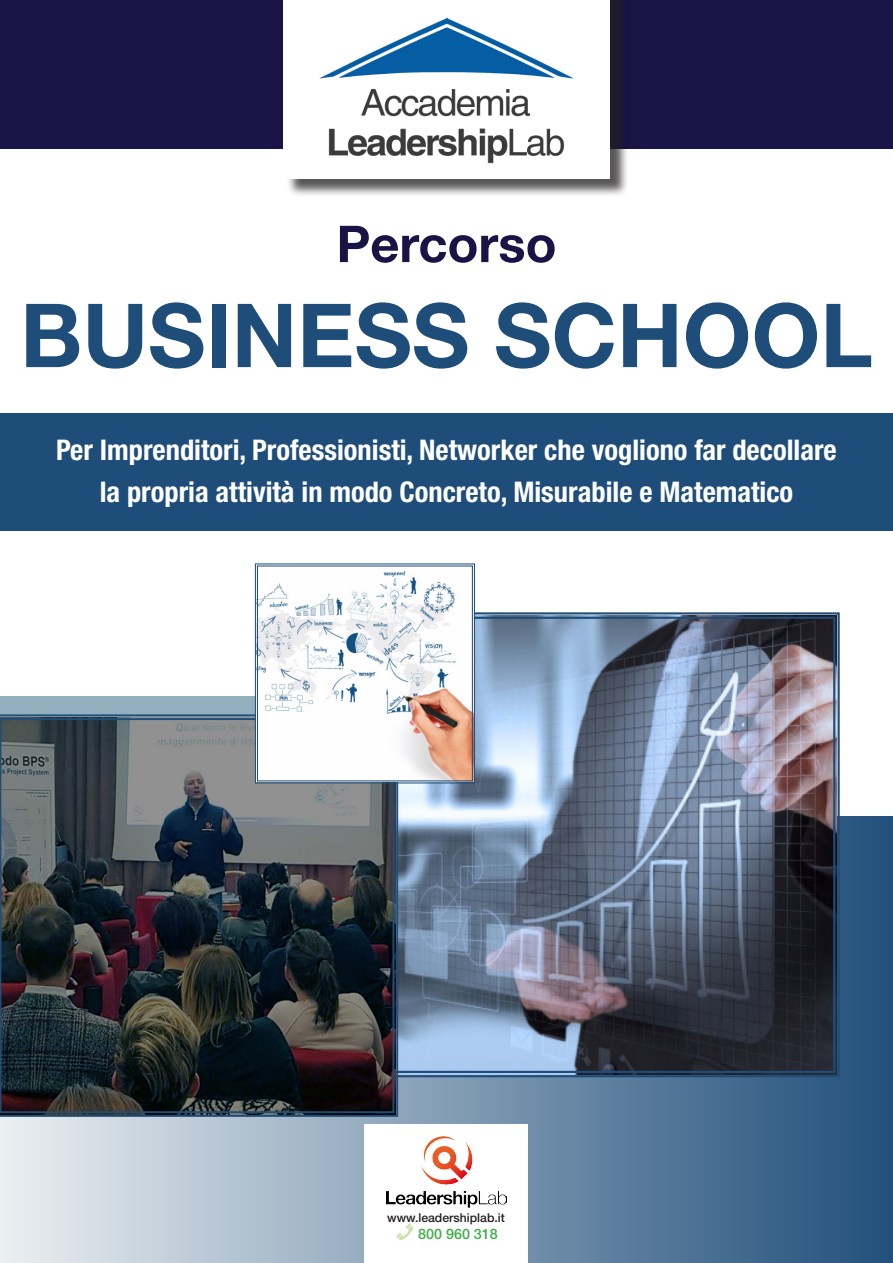
<style>
.page{position:relative;width:893px;height:1263px;background:#fff}
.page>*{position:absolute;margin:0;border:0;box-sizing:border-box;transform-origin:0 0}
.t1{font:700 88.5px "Helvetica Neue LT Std";color:#1e4d79}
.t2{font:700 50.85px "Helvetica Neue LT Std";color:#191346}
.t3{font:700 condensed 28.5px "Helvetica Neue LT Std";color:#fff}
.t4{font:500 14.4px "Helvetica Neue LT Std";color:#40ae49}
.t5{font:500 12.15px "Helvetica Neue LT Std";color:#231f20}
</style>
<div class="page">
<div style="left:0;top:696px;width:283px;height:195px;background:#93afbe"></div>
<div style="left:0;top:816px;width:893px;height:447px;background:linear-gradient(to right,#ecf0f3,#214f7b)"></div>
<div style="left:365px;top:1125px;width:163px;height:138px;background:#fff"></div>
<div style="left:0;top:413px;width:893px;height:117px;background:#1e4d79"></div>
<div style="left:0;top:0;width:893px;height:148px;background:#191346"></div>
<div style="left:286px;top:0;width:343px;height:198px;background:#231f20;opacity:.75"></div>
<div style="left:284px;top:0;width:326px;height:179px;background:#fff"></div>
<img style="left:319px;top:17px;width:255px;height:147px">
<img style="left:387px;top:1136px;width:119px;height:72px">
<img style="left:397px;top:1224px;width:16px;height:16px">
<svg style="left:399px;top:612px;width:442px;height:466px;background:#69758a"></svg>
<img style="left:0;top:714px;width:399px;height:404px">
<div style="left:0;top:718px;width:394px;height:395px;border:2px solid #1e4d79"></div>
<svg style="left:254px;top:563px;width:221px;height:221px"></svg>
<div style="left:257px;top:565px;width:216px;height:216px;border:1px solid #1e4d79"></div>
<p class="t2" style="left:336px;top:212px;width:222px">Percorso</p>
<p class="t1" style="left:20px;top:281px;width:854px">BUSINESS SCHOOL</p>
<p class="t3" style="left:56px;top:432px;width:782px">Per Imprenditori, Professionisti, Networker che vogliono far decollare</p>
<p class="t3" style="left:100px;top:474px;width:695px">la propria attività in modo Concreto, Misurabile e Matematico</p>
<p class="t5" style="left:387px;top:1210px;width:119px">www.leadershiplab.it</p>
<p class="t4" style="left:418px;top:1225px;width:81px">800 960 318</p>
</div>
